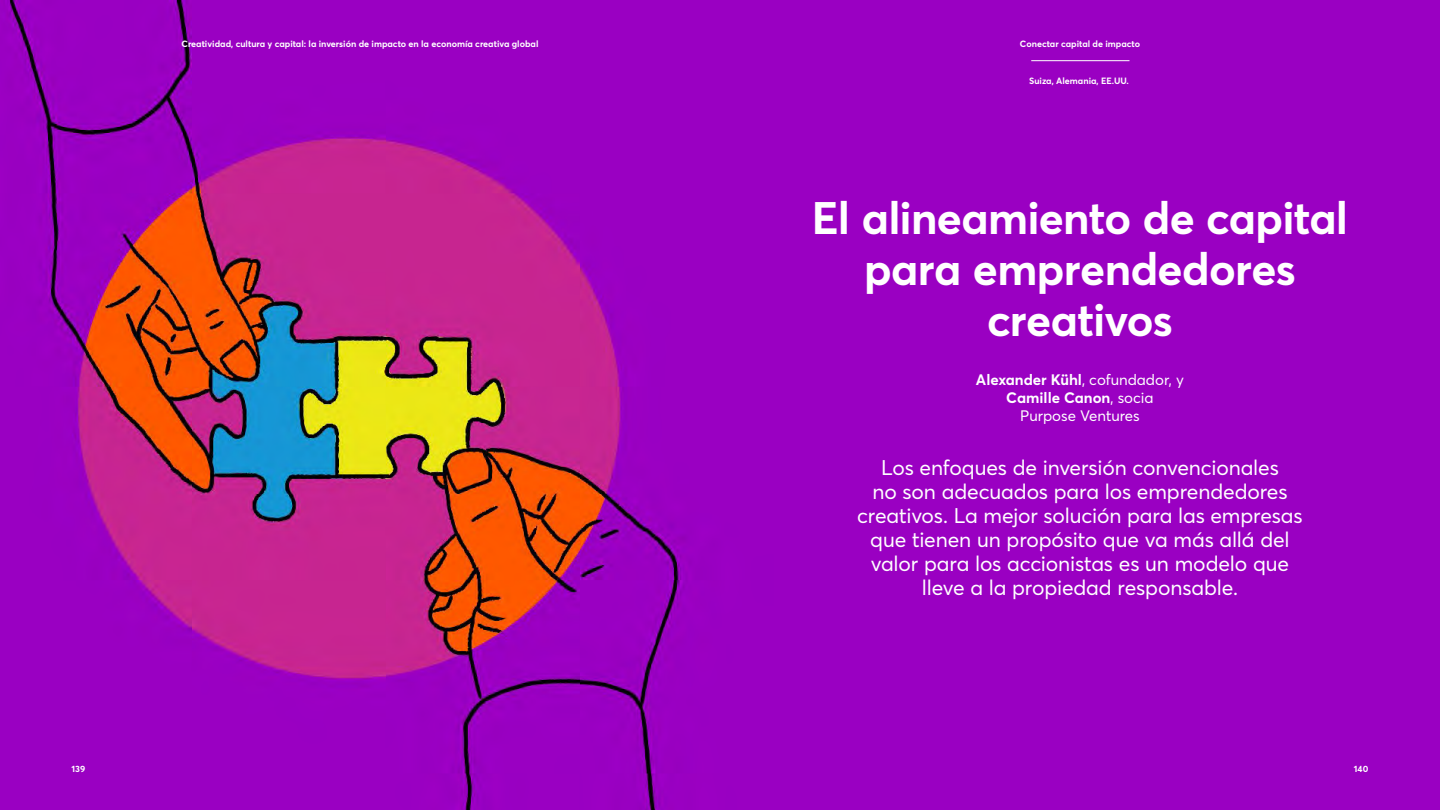
<style>
.page{position:relative;width:1440px;height:810px;background:#fff}
.page>*{position:absolute;margin:0;border:0;box-sizing:border-box;transform-origin:0 0}
.t1{font:700 45px/51px "Averta CY";letter-spacing:-.015em;color:#fff;text-align:center}
.t2{font:21px/24px "Averta CY";letter-spacing:-.005em;color:#fff;text-align:center}
.t3{font:15px/18px "Averta CY";color:#fff;text-align:center}
.t4{font:700 9px "Averta CY";color:#fff}
.s1{font-weight:700}
</style>
<div class="page">
<img style="left:0;top:1px;width:1439px;height:809px">
<hr style="left:1031px;top:60px;width:99px;height:1px;background:#fff">
<p class="t4" style="left:182px;top:37px;width:358px">Creatividad, cultura y capital: la inversión de impacto en la economía creativa global</p>
<p class="t4" style="left:1020px;top:37px;width:122px">Conectar capital de impacto</p>
<p class="t4" style="left:1029px;top:74px;width:101px">Suiza, Alemania, EE.UU.</p>
<h1 class="t1" style="left:812px;top:191px;width:538px">El alineamiento de capital para emprendedores creativos</h1>
<p class="t3" style="left:976px;top:370px;width:210px"><span class="s1">Alexander Kühl</span>, cofundador, y<br><span class="s1">Camille Canon</span>, socia<br>Purpose Ventures</p>
<p class="t2" style="left:857px;top:455px;width:447px">Los enfoques de inversión convencionales<br>no son adecuados para los emprendedores creativos. La mejor solución para las empresas que tienen un propósito que va más allá del valor para los accionistas es un modelo que lleve a la propiedad responsable.</p>
<p class="t4" style="left:72px;top:762px;width:15px">139</p>
<p class="t4" style="left:1354px;top:762px;width:16px">140</p>
</div>
